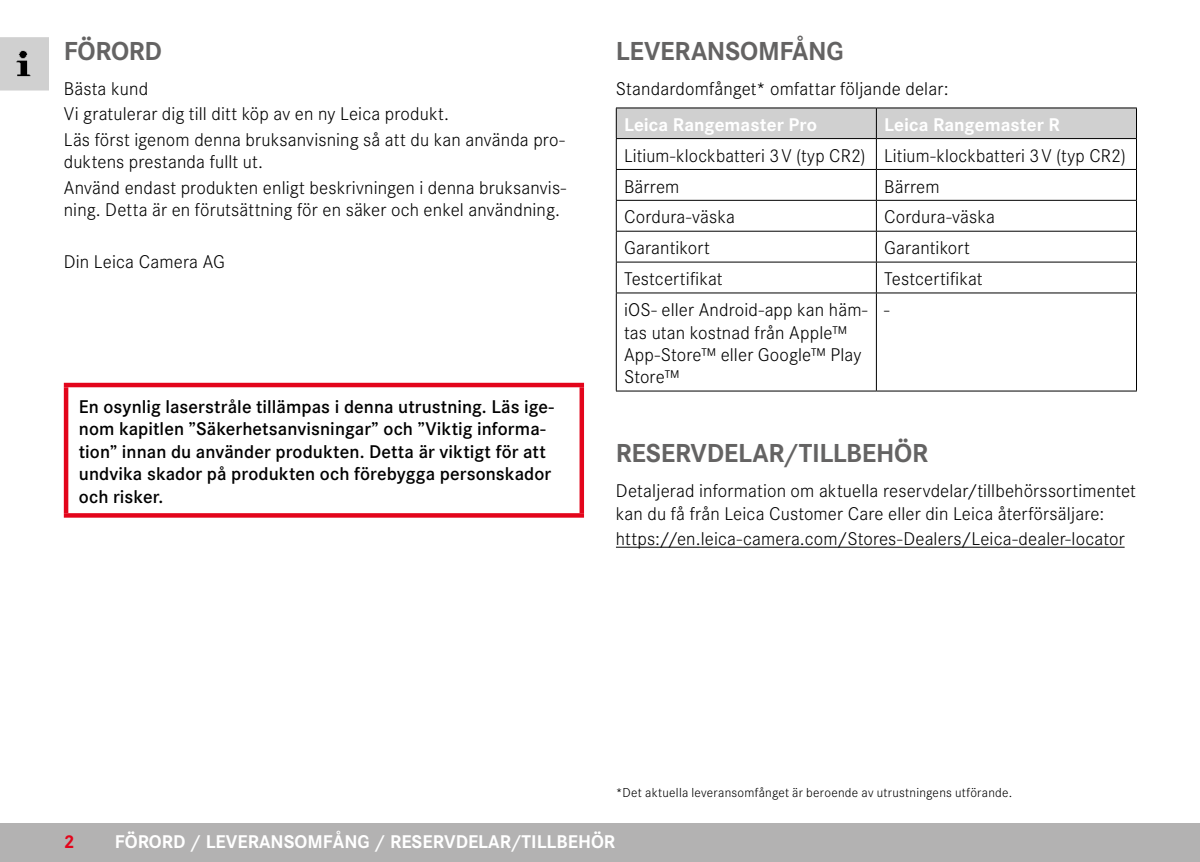
<style>
.page{position:relative;width:1200px;height:862px;background:#fff}
.page>*{position:absolute;margin:0;border:0;box-sizing:border-box;transform-origin:0 0}
.Heading____Chapter{font:700 27px "Corporate S";letter-spacing:-.01em;color:#646363}
.Text____Body_Text{font:300 19.12px/22.3px "Corporate S";letter-spacing:.005em;color:#000}
.Text____Body_Text-2{font:600 19.12px/22.3px "Corporate S";letter-spacing:.005em;color:#000}
.Text____Body_Text-3{font:700 19.12px "Corporate S";color:#fff}
.t1{font:700 19.12px "Corporate S";color:#e3051b}
.Root_Format{font:300 19.12px "Corporate S";color:#000}
.Text____Footnote{font:300 13.5px "Corporate S";letter-spacing:.02em;color:#000}
</style>
<div class="page">
<svg style="left:0;top:37px;width:49px;height:53px"></svg>
<div style="left:10px;top:38px;width:27px;height:50px;background:#d0d0d0"></div>
<img style="left:16px;top:50px;width:15px;height:27px">
<div style="left:0;top:823px;width:1199px;height:38px;background:#b3b2b2"></div>
<div style="left:64px;top:382px;width:520px;height:5px;background:#e3051b"></div>
<hr style="left:64px;top:387px;width:4px;height:126px;background:#e3051b">
<div style="left:579px;top:387px;width:5px;height:126px;background:#e3051b"></div>
<svg style="left:64px;top:513px;width:520px;height:4px;background:#e30f24"></svg>
<hr style="left:615px;top:546px;width:509px;height:1px;background:#000">
<div style="left:616px;top:108px;width:519px;height:30px;background:#d0d0d0"></div>
<hr style="left:615px;top:107px;width:261px;height:1px;background:#000">
<hr style="left:615px;top:108px;width:1px;height:30px;background:#000">
<hr style="left:876px;top:107px;width:260px;height:1px;background:#000">
<hr style="left:875px;top:108px;width:1px;height:30px;background:#000">
<hr style="left:1135px;top:108px;width:1px;height:30px;background:#000">
<hr style="left:615px;top:138px;width:261px;height:1px;background:#000">
<hr style="left:615px;top:139px;width:1px;height:30px;background:#000">
<hr style="left:876px;top:138px;width:260px;height:1px;background:#000">
<hr style="left:875px;top:139px;width:1px;height:30px;background:#000">
<hr style="left:1135px;top:139px;width:1px;height:30px;background:#000">
<hr style="left:615px;top:169px;width:261px;height:1px;background:#000">
<hr style="left:615px;top:170px;width:1px;height:30px;background:#000">
<hr style="left:876px;top:169px;width:260px;height:1px;background:#000">
<hr style="left:875px;top:170px;width:1px;height:30px;background:#000">
<hr style="left:1135px;top:170px;width:1px;height:30px;background:#000">
<hr style="left:615px;top:200px;width:261px;height:1px;background:#000">
<hr style="left:615px;top:200px;width:1px;height:31px;background:#000">
<hr style="left:876px;top:200px;width:260px;height:1px;background:#000">
<hr style="left:875px;top:200px;width:1px;height:31px;background:#000">
<hr style="left:1135px;top:200px;width:1px;height:31px;background:#000">
<hr style="left:615px;top:231px;width:261px;height:1px;background:#000">
<hr style="left:615px;top:231px;width:1px;height:30px;background:#000">
<hr style="left:876px;top:231px;width:260px;height:1px;background:#000">
<hr style="left:875px;top:231px;width:1px;height:30px;background:#000">
<hr style="left:1135px;top:231px;width:1px;height:30px;background:#000">
<hr style="left:615px;top:261px;width:261px;height:1px;background:#000">
<hr style="left:615px;top:262px;width:1px;height:30px;background:#000">
<hr style="left:876px;top:261px;width:260px;height:1px;background:#000">
<hr style="left:875px;top:262px;width:1px;height:30px;background:#000">
<hr style="left:1135px;top:262px;width:1px;height:30px;background:#000">
<hr style="left:615px;top:292px;width:261px;height:1px;background:#000">
<hr style="left:615px;top:293px;width:1px;height:97px;background:#000">
<hr style="left:876px;top:292px;width:260px;height:1px;background:#000">
<hr style="left:875px;top:293px;width:1px;height:97px;background:#000">
<hr style="left:1135px;top:293px;width:1px;height:97px;background:#000">
<hr style="left:615px;top:390px;width:261px;height:1px;background:#000">
<hr style="left:876px;top:390px;width:260px;height:1px;background:#000">
<p class="Heading____Chapter" style="left:64px;top:29px;width:100px">FÖRORD</p>
<p class="Text____Body_Text" style="left:64px;top:76px;width:86px">Bästa kund</p>
<p class="Text____Body_Text" style="left:64px;top:102px;width:386px">Vi gratulerar dig till ditt köp av en ny Leica produkt.</p>
<p class="Text____Body_Text" style="left:64px;top:127px;width:502px">Läs först igenom denna bruksanvisning så att du kan använda pro&shy;duktens prestanda fullt ut.</p>
<p class="Text____Body_Text" style="left:64px;top:175px;width:503px">Använd endast produkten enligt beskrivningen i denna bruksanvis&shy;ning. Detta är en förutsättning för en säker och enkel användning.</p>
<p class="Text____Body_Text" style="left:64px;top:249px;width:162px">Din Leica Camera AG</p>
<p class="Text____Body_Text-2" style="left:79px;top:394px;width:476px">En osynlig laserstråle tillämpas i denna utrustning. Läs ige&shy;nom kapitlen ”Säkerhetsanvisningar” och ”Viktig informa&shy;tion” innan du använder produkten. Detta är viktigt för att undvika skador på produkten och förebygga personskador och risker.</p>
<p class="Heading____Chapter" style="left:615px;top:29px;width:229px">LEVERANSOMFÅNG</p>
<p class="Text____Body_Text" style="left:615px;top:76px;width:334px">Standardomfånget* omfattar följande delar:</p>
<p class="Text____Body_Text-3" style="left:624px;top:109px;width:194px">Leica Rangemaster Pro</p>
<p class="Text____Body_Text-3" style="left:883px;top:109px;width:177px">Leica Rangemaster R</p>
<p class="Text____Body_Text" style="left:624px;top:143px;width:243px">Litium-klockbatteri 3V (typ CR2)</p>
<p class="Text____Body_Text" style="left:883px;top:143px;width:243px">Litium-klockbatteri 3V (typ CR2)</p>
<p class="Text____Body_Text" style="left:624px;top:174px;width:57px">Bärrem</p>
<p class="Text____Body_Text" style="left:883px;top:174px;width:57px">Bärrem</p>
<p class="Text____Body_Text" style="left:624px;top:205px;width:112px">Cordura-väska</p>
<p class="Text____Body_Text" style="left:883px;top:205px;width:112px">Cordura-väska</p>
<p class="Text____Body_Text" style="left:624px;top:235px;width:87px">Garantikort</p>
<p class="Text____Body_Text" style="left:883px;top:235px;width:87px">Garantikort</p>
<p class="Text____Body_Text" style="left:624px;top:266px;width:100px">Testcertifikat</p>
<p class="Text____Body_Text" style="left:883px;top:266px;width:100px">Testcertifikat</p>
<p class="Text____Body_Text" style="left:624px;top:297px;width:245px">iOS- eller Android-app kan häm&shy;tas utan kostnad från Apple™<br>App-Store™ eller Google™ Play<br>Store™</p>
<p class="Root_Format" style="left:883px;top:296px;width:7px">-</p>
<p class="Heading____Chapter" style="left:615px;top:431px;width:313px">RESERVDELAR/TILLBEHÖR</p>
<p class="Text____Body_Text" style="left:615px;top:478px;width:521px">Detaljerad information om aktuella reservdelar/tillbehörssortimentet kan du få från Leica Customer Care eller din Leica återförsäljare:</p>
<p class="Text____Body_Text" style="left:615px;top:526px;width:510px">https://en.leica-camera.com/Stores-Dealers/Leica-dealer-locator</p>
<p class="Text____Footnote" style="left:615px;top:782px;width:397px">*Det aktuella leveransomfånget är beroende av utrustningens utförande.</p>
<p class="t1" style="left:64px;top:826px;width:12px">2</p>
<p class="Text____Body_Text-3" style="left:115px;top:826px;width:501px">FÖRORD / LEVERANSOMFÅNG / RESERVDELAR/TILLBEHÖR</p>
</div>
